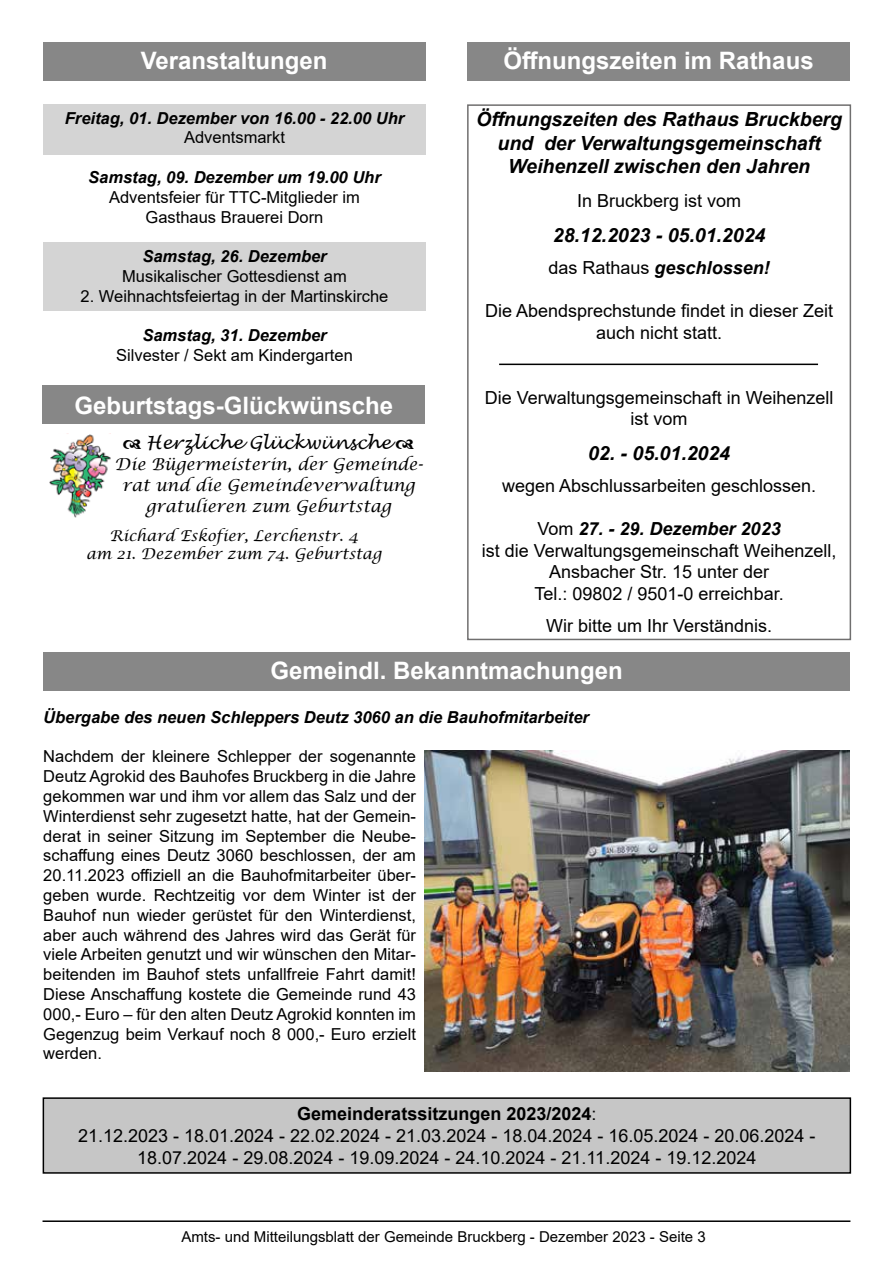
<style>
.page{position:relative;width:893px;height:1263px;background:#fff}
.page>*{position:absolute;margin:0;border:0;box-sizing:border-box;transform-origin:0 0}
.t1{font:700 24px "Arial";color:#fff}
.t2{font:italic 700 19.5px/23.4px "Arial";color:#000;text-align:center}
.t3{font:18px/21.6px "Arial";color:#000;text-align:center}
.t4{font:italic 700 18px "Arial";color:#000}
.t5{font:italic 18px "Lucida Handwriting";color:#000}
.t6{font:16.5px/19.8px "Arial";color:#000;text-align:center}
.t7{font:italic 700 16.5px "Arial";color:#000}
.t8{font:italic 16.5px/21px "Lucida Calligraphy";color:#000;text-align:center}
.t9{font:15px "Arial";color:#000}
.t10{font:italic 15px/18px "Lucida Calligraphy";color:#000;text-align:center}
.s1{font-weight:400;font-style:normal}
.s2{font-weight:700;font-style:italic}
.s3{font-weight:700}
</style>
<div class="page">
<div style="left:43px;top:104px;width:383px;height:51px;background:#d4d4d4"></div>
<div style="left:43px;top:242px;width:383px;height:69px;background:#d4d4d4"></div>
<hr style="left:43px;top:1220px;width:807px;height:2px;background:#000">
<div style="left:42px;top:386px;width:383px;height:38px;background:#878787"></div>
<img style="left:49px;top:434px;width:62px;height:84px">
<div style="left:43px;top:43px;width:382px;height:38px;background:#878787"></div>
<div style="left:467px;top:43px;width:383px;height:38px;background:#878787"></div>
<div style="left:43px;top:652px;width:807px;height:39px;background:#878787"></div>
<div style="left:43px;top:1098px;width:807px;height:75px;background:#c6c6c6"></div>
<div style="left:43px;top:1097px;width:808px;height:77px;border:2px solid #000"></div>
<div style="left:467px;top:104px;width:384px;height:536px;border:2px solid #706f6f"></div>
<hr style="left:499px;top:364px;width:319px;height:1px;background:#000">
<img style="left:425px;top:751px;width:425px;height:320px">
<h1 class="t1" style="left:141px;top:44px;width:188px">Veranstaltungen</h1>
<p class="t7" style="left:65px;top:107px;width:341px">Freitag, 01. Dezember von 16.00 - 22.00 Uhr</p>
<p class="t6" style="left:184px;top:128px;width:102px">Adventsmarkt</p>
<p class="t7" style="left:88px;top:166px;width:294px">Samstag, 09. Dezember um 19.00 Uhr</p>
<p class="t6" style="left:109px;top:187px;width:252px">Adventsfeier für TTC-Mitglieder im<br>Gasthaus Brauerei Dorn</p>
<p class="t7" style="left:142px;top:245px;width:186px">Samstag, 26. Dezember</p>
<p class="t6" style="left:122px;top:266px;width:226px">Musikalischer Gottesdienst am</p>
<p class="t6" style="left:81px;top:286px;width:309px">2. Weihnachtsfeiertag in der Martinskirche</p>
<p class="t7" style="left:142px;top:325px;width:186px">Samstag, 31. Dezember</p>
<p class="t6" style="left:116px;top:345px;width:238px">Silvester / Sekt am Kindergarten</p>
<h1 class="t1" style="left:74px;top:388px;width:320px">Geburtstags-Glückwünsche</h1>
<p class="t5" style="left:146px;top:432px;width:246px">Herzliche Glückwünsche</p>
<p class="t8" style="left:115px;top:454px;width:310px">Die Bügermeisterin, der Gemeinde&shy;rat und die Gemeindeverwaltung gratulieren zum Geburtstag</p>
<p class="t10" style="left:86px;top:527px;width:297px">Richard Eskofier, Lerchenstr. 4<br>am 21. Dezember zum 74. Geburtstag</p>
<h1 class="t1" style="left:503px;top:44px;width:312px">Öffnungszeiten im Rathaus</h1>
<p class="t2" style="left:476px;top:108px;width:367px">Öffnungszeiten des Rathaus Bruckberg und der Verwaltungsgemeinschaft<br>Weihenzell zwischen den Jahren</p>
<p class="t3" style="left:577px;top:190px;width:166px">In Bruckberg ist vom</p>
<p class="t2" style="left:553px;top:224px;width:214px">28.12.2023 - 05.01.2024</p>
<p class="t4" style="left:549px;top:256px;width:223px"><span class="s1">das Rathaus</span> geschlossen!</p>
<p class="t3" style="left:485px;top:300px;width:350px">Die Abendsprechstunde findet in dieser Zeit auch nicht statt.</p>
<p class="t3" style="left:485px;top:386px;width:350px">Die Verwaltungsgemeinschaft in Weihenzell ist vom</p>
<p class="t2" style="left:588px;top:441px;width:144px">02. - 05.01.2024</p>
<p class="t3" style="left:502px;top:475px;width:316px">wegen Abschlussarbeiten geschlossen.</p>
<p class="t3" style="left:482px;top:518px;width:356px">Vom <span class="s2">27. - 29. Dezember 2023<br></span>ist die Verwaltungsgemeinschaft Weihenzell, Ansbacher Str. 15 unter der<br>Tel.: 09802 / 9501-0 erreichbar.</p>
<p class="t3" style="left:546px;top:615px;width:228px">Wir bitte um Ihr Verständnis.</p>
<h1 class="t1" style="left:271px;top:653px;width:354px">Gemeindl. Bekanntmachungen</h1>
<p class="t7" style="left:43px;top:706px;width:547px">Übergabe des neuen Schleppers Deutz 3060 an die Bauhofmitarbeiter</p>
<p class="t6" style="left:43px;top:746px;width:374px;text-align:justify">Nachdem der kleinere Schlepper der sogenannte Deutz Agrokid des Bauhofes Bruckberg in die Jahre gekommen war und ihm vor allem das Salz und der Winterdienst sehr zugesetzt hatte, hat der Gemein&shy;derat in seiner Sitzung im September die Neube&shy;schaffung eines Deutz 3060 beschlossen, der am 20.11.2023 offiziell an die Bauhofmitarbeiter über&shy;geben wurde. Rechtzeitig vor dem Winter ist der Bauhof nun wieder gerüstet für den Winterdienst, aber auch während des Jahres wird das Gerät für viele Arbeiten genutzt und wir wünschen den Mitar&shy;beitenden im Bauhof stets unfallfreie Fahrt damit!<br>Diese Anschaffung kostete die Gemeinde rund 43<br>000,- Euro – für den alten Deutz Agrokid konnten im Gegenzug beim Verkauf noch 8 000,- Euro erzielt werden.</p>
<p class="t3" style="left:78px;top:1103px;width:739px"><span class="s3">Gemeinderatssitzungen 2023/2024</span>:<br>21.12.2023 - 18.01.2024 - 22.02.2024 - 21.03.2024 - 18.04.2024 - 16.05.2024 - 20.06.2024 -<br>18.07.2024 - 29.08.2024 - 19.09.2024 - 24.10.2024 - 21.11.2024 - 19.12.2024</p>
<p class="t9" style="left:181px;top:1226px;width:526px">Amts- und Mitteilungsblatt der Gemeinde Bruckberg - Dezember 2023 - Seite 3</p>
</div>
